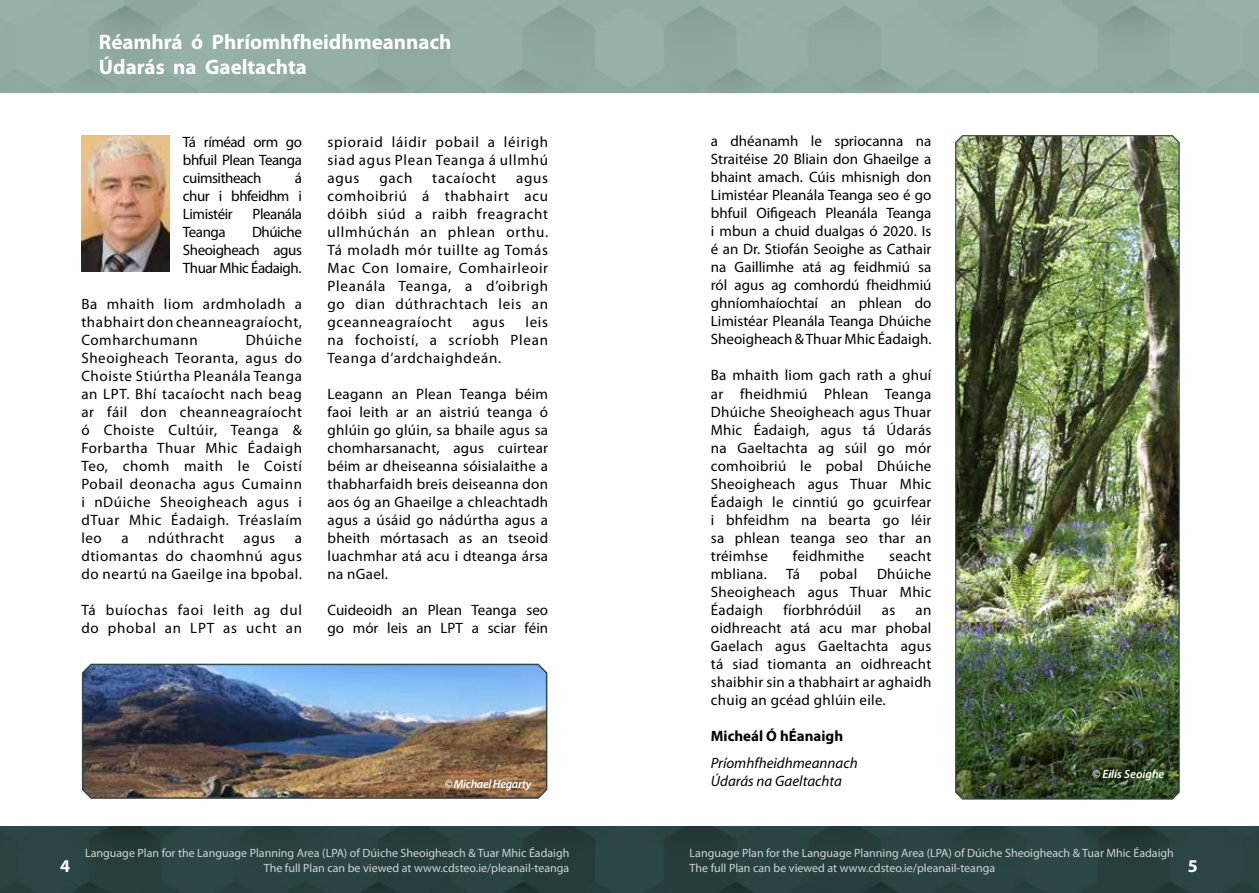
<style>
.page{position:relative;width:1259px;height:893px;background:#fff}
.page>*{position:absolute;margin:0;border:0;box-sizing:border-box;transform-origin:0 0}
.t1{font:700 21px/25.2px "Myriad Pro";color:#fff}
.t2{font:700 18px "Myriad Pro";color:#fff}
.t3{font:15px/18px "Myriad Pro";letter-spacing:.02em;color:#000;text-align:justify}
.t4{font:15px/18px "Myriad Pro";letter-spacing:.05em;color:#000}
.t5{font:15px/18px "Myriad Pro";color:#000}
.t6{font:italic 15px/18px "Myriad Pro";color:#000}
.t7{font:700 15px "Myriad Pro";color:#000}
.t8{font:15px "Myriad Pro";letter-spacing:.04em;color:#000}
.t9{font:15px "Myriad Pro";letter-spacing:-.03em;color:#000}
.t10{font:12px/14.4px "Myriad Pro";color:#d1d3d4;text-align:right}
.t11{font:italic 600 12px "Myriad Pro";letter-spacing:-.03em;color:#fff}
.t12{font:italic 600 12px "Myriad Pro";letter-spacing:-.01em;color:#fff}
</style>
<div class="page">
<div style="left:0;top:827px;width:1259px;height:66px;background:#2d4947"></div>
<svg style="left:0;top:0;width:1259px;height:93px;background:#90aba4"></svg>
<img style="left:81px;top:663px;width:467px;height:136px">
<img style="left:955px;top:135px;width:225px;height:665px">
<img style="left:81px;top:136px;width:89px;height:135px">
<h1 class="t1" style="left:99px;top:29px;width:354px">Réamhrá ó Phríomhfheidhmeannach<br>Údarás na Gaeltachta</h1>
<p class="t3" style="left:183px;top:133px;width:121px">Tá ríméad orm go bhfuil Plean Teanga cuimsitheach</p>
<p class="t3" style="left:183px;top:169px;width:121px;text-indent:112px">á chur i bhfeidhm i Limistéir</p>
<p class="t9" style="left:253px;top:205px;width:51px">Pleanála</p>
<p class="t3" style="left:183px;top:223px;width:121px;text-indent:69px">Dhúiche Sheoigheach agus Thuar Mhic Éadaigh.</p>
<p class="t3" style="left:81px;top:295px;width:222px">Ba mhaith liom ardmholadh a thabhairt don cheanneagraíocht, Comharchumann</p>
<p class="t3" style="left:183px;top:223px;width:44px">Teanga</p>
<p class="t3" style="left:81px;top:331px;width:222px;text-indent:164px">Dhúiche Sheoigheach Teoranta, agus do Choiste Stiúrtha Pleanála Teanga an LPT. Bhí tacaíocht nach beag ar fáil don cheanneagraíocht ó Choiste Cultúir, Teanga &amp; Forbartha Thuar Mhic Éadaigh Teo, chomh maith le Coistí Pobail deonacha agus Cumainn i nDúiche Sheoigheach agus i dTuar Mhic Éadaigh. Tréaslaím leo</p>
<p class="t3" style="left:121px;top:529px;width:9px">a</p>
<p class="t8" style="left:148px;top:529px;width:77px">ndúthracht</p>
<p class="t3" style="left:243px;top:529px;width:33px">agus</p>
<p class="t3" style="left:81px;top:529px;width:222px;text-indent:213px">a dtiomantas do chaomhnú agus do neartú na Gaeilge ina bpobal.</p>
<p class="t4" style="left:81px;top:601px;width:222px">Tá buíochas faoi leith ag dul do phobal an LPT as ucht an</p>
<p class="t3" style="left:327px;top:133px;width:222px">spioraid láidir pobail a léirigh siad agus Plean Teanga á ullmhú agus</p>
<p class="t3" style="left:379px;top:169px;width:34px">gach</p>
<p class="t4" style="left:432px;top:169px;width:65px">tacaíocht</p>
<p class="t3" style="left:327px;top:169px;width:222px;text-indent:188px">agus comhoibriú á thabhairt acu dóibh siúd a raibh freagracht ullmhúchán an phlean orthu.<br>Tá moladh mór tuillte ag Tomás Mac Con Iomaire, Comhairleoir Pleanála Teanga, a d’oibrigh go dian dúthrachtach leis an gceanneagraíocht</p>
<p class="t3" style="left:327px;top:313px;width:222px;text-indent:198px">leis na fochoistí, a scríobh Plean Teanga d’ardchaighdeán.</p>
<p class="t3" style="left:327px;top:385px;width:222px">Leagann an Plean Teanga béim faoi leith ar an aistriú teanga ó ghlúin go glúin, sa bhaile agus sa chomharsanacht, agus cuirtear béim ar dheiseanna sóisialaithe a thabharfaidh breis deiseanna don aos óg an Ghaeilge a chleachtadh agus a úsáid go nádúrtha agus a bheith mórtasach as an tseoid luachmhar atá acu i dteanga ársa na nGael.</p>
<p class="t5" style="left:327px;top:601px;width:222px">Cuideoidh an Plean Teanga seo go mór leis an LPT a sciar féin</p>
<p class="t3" style="left:473px;top:313px;width:34px">agus</p>
<p class="t11" style="left:444px;top:776px;width:89px">© Michael Hegarty</p>
<p class="t3" style="left:711px;top:132px;width:222px">a dhéanamh le spriocanna na Straitéise 20 Bliain don Ghaeilge a bhaint amach. Cúis mhisnigh don Limistéar Pleanála Teanga seo é go bhfuil Oifigeach Pleanála Teanga i mbun a chuid dualgas ó 2020. Is é an Dr. Stiofán Seoighe as Cathair na Gaillimhe atá ag feidhmiú sa ról agus ag comhordú fheidhmiú ghníomhaíochtaí an phlean do Limistéar Pleanála Teanga Dhúiche Sheoigheach &amp; Thuar Mhic Éadaigh.</p>
<p class="t3" style="left:711px;top:366px;width:222px">Ba mhaith liom gach rath a ghuí ar fheidhmiú Phlean Teanga Dhúiche Sheoigheach agus Thuar Mhic Éadaigh, agus tá Údarás na Gaeltachta ag súil go mór comhoibriú le pobal Dhúiche Sheoigheach agus Thuar Mhic Éadaigh le cinntiú go gcuirfear i bhfeidhm na bearta go léir sa phlean teanga seo thar an tréimhse</p>
<p class="t3" style="left:793px;top:546px;width:73px">feidhmithe</p>
<p class="t3" style="left:889px;top:546px;width:44px">seacht</p>
<p class="t3" style="left:711px;top:564px;width:222px;text-indent:166px">Dhúiche Sheoigheach agus Thuar Mhic Éadaigh</p>
<p class="t3" style="left:711px;top:564px;width:58px">mbliana.</p>
<p class="t3" style="left:786px;top:564px;width:16px">Tá</p>
<p class="t3" style="left:820px;top:564px;width:39px">pobal</p>
<p class="t3" style="left:783px;top:600px;width:80px">fíorbhródúil</p>
<p class="t3" style="left:882px;top:600px;width:15px">as</p>
<p class="t3" style="left:711px;top:600px;width:222px;text-indent:205px">an oidhreacht atá acu mar phobal Gaelach agus Gaeltachta agus tá siad tiomanta an oidhreacht shaibhir sin a thabhairt ar aghaidh chuig an gcéad ghlúin eile.</p>
<p class="t7" style="left:711px;top:726px;width:134px">Micheál Ó hÉanaigh</p>
<p class="t6" style="left:711px;top:753px;width:148px">Príomhfheidhmeannach<br>Údarás na Gaeltachta</p>
<p class="t12" style="left:1092px;top:766px;width:74px">© Eilís Seoighe</p>
<p class="t10" style="left:85px;top:846px;width:486px">Language Plan for the Language Planning Area (LPA) of Dúiche Sheoigheach &amp; Tuar Mhic Éadaigh<br>The full Plan can be viewed at www.cdsteo.ie/pleanail-teanga</p>
<p class="t10" style="left:689px;top:846px;width:486px">Language Plan for the Language Planning Area (LPA) of Dúiche Sheoigheach &amp; Tuar Mhic Éadaigh</p>
<p class="t2" style="left:60px;top:854px;width:11px">4</p>
<p class="t10" style="left:689px;top:860px;width:307px">The full Plan can be viewed at www.cdsteo.ie/pleanail-teanga</p>
<p class="t2" style="left:1188px;top:854px;width:11px">5</p>
</div>
